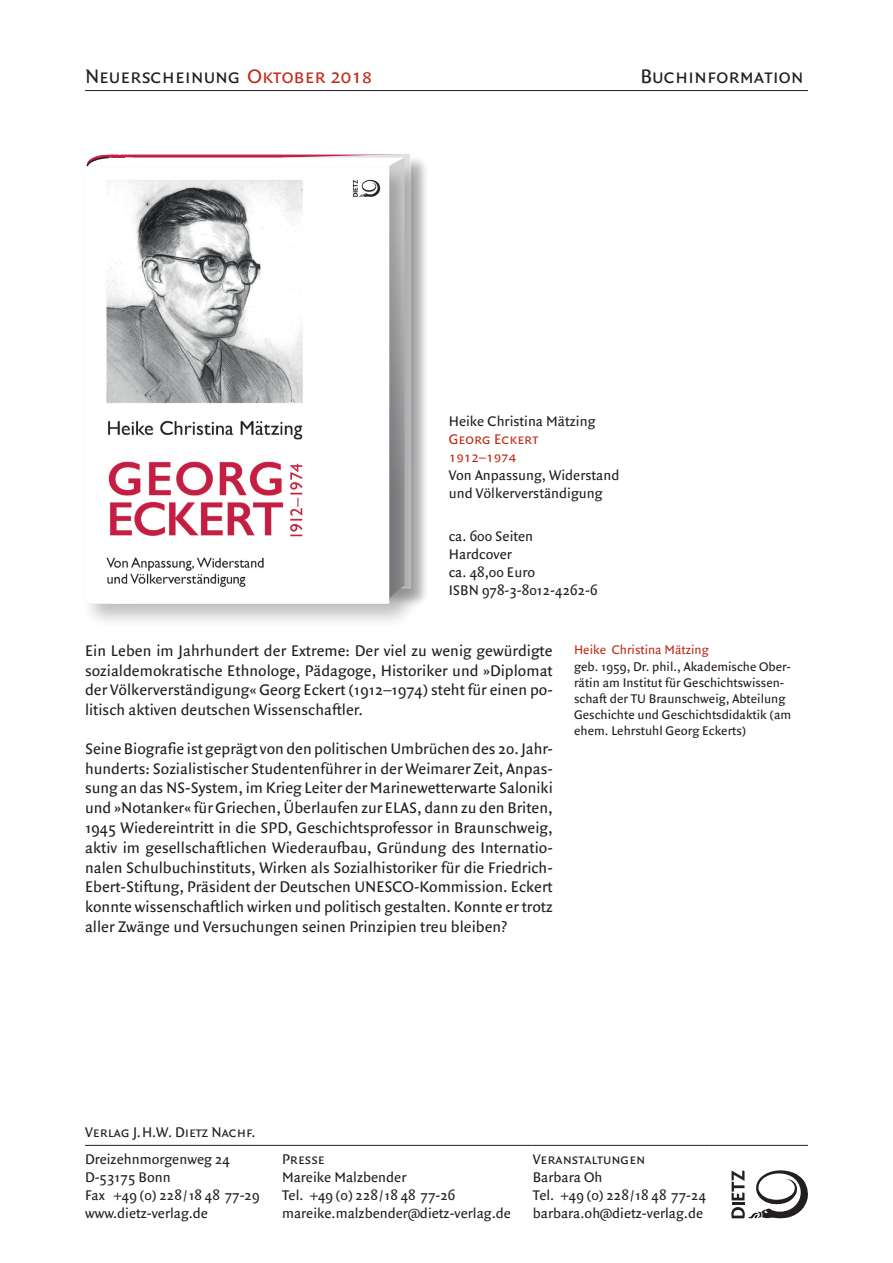
<style>
.page{position:relative;width:893px;height:1263px;background:#fff}
.page>*{position:absolute;margin:0;border:0;box-sizing:border-box;transform-origin:0 0}
.t1{font:21px "Quadraat Sans Small Caps";color:#231f20}
.t2{font:16.5px/19.8px "Quadraat Sans";color:#231f20;text-align:justify}
.t3{font:15px/18px "Quadraat Sans";color:#231f20}
.t4{font:15px "Quadraat Sans Small Caps";color:#231f20}
.t5{font:15px/18px "Quadraat Sans Small Caps";color:#c02d19}
.t6{font:13.5px/16.2px "Quadraat Sans";color:#231f20}
.t7{font:13.5px "Quadraat Sans";color:#c02d19}
.s1{color:#c02d19}
</style>
<div class="page">
<div style="left:384px;top:155px;width:45px;height:467px;background:#231f20;opacity:.28"></div>
<div style="left:81px;top:163px;width:333px;height:466px;background:#231f20;opacity:.28"></div>
<svg style="left:85px;top:154px;width:319px;height:446px"></svg>
<hr style="left:85px;top:90px;width:723px;height:1px;background:#231f20">
<hr style="left:85px;top:1145px;width:197px;height:1px;background:#231f20">
<hr style="left:282px;top:1145px;width:251px;height:1px;background:#231f20">
<hr style="left:533px;top:1145px;width:177px;height:1px;background:#231f20">
<hr style="left:710px;top:1145px;width:98px;height:1px;background:#231f20">
<svg style="left:731px;top:1170px;width:77px;height:48px"></svg>
<p class="t1" style="left:85px;top:64px;width:289px">Neuerscheinung <span class="s1">Oktober 2018</span></p>
<p class="t1" style="left:640px;top:64px;width:165px">Buchinformation</p>
<p class="t3" style="left:449px;top:412px;width:148px">Heike Christina Mätzing</p>
<p class="t5" style="left:449px;top:430px;width:91px">Georg Eckert<br>1912–1974</p>
<p class="t3" style="left:449px;top:466px;width:172px">Von Anpassung, Widerstand und Völkerverständigung</p>
<p class="t3" style="left:449px;top:528px;width:150px">ca. 600 Seiten<br>Hardcover<br>ca. 48,00 Euro<br>ISBN 978-3-8012-4262-6</p>
<p class="t2" style="left:85px;top:641px;width:469px">Ein Leben im Jahrhundert der Extreme: Der viel zu wenig gewürdigte sozialdemokratische Ethnologe, Pädagoge, Historiker und »Diplomat der Völkerverständigung« Georg Eckert (1912–1974) steht für einen po&shy;litisch aktiven deutschen Wissenschaftler.</p>
<p class="t2" style="left:85px;top:739px;width:469px">Seine Biografie ist geprägt von den politischen Umbrüchen des 20. Jahr&shy;hunderts: Sozialistischer Studentenführer in der Weimarer Zeit, Anpas&shy;sung an das NS-System, im Krieg Leiter der Marinewetterwarte Saloniki und »Notanker« für Griechen, Überlaufen zur ELAS, dann zu den Briten, 1945 Wiedereintritt in die SPD, Geschichtsprofessor in Braunschweig, aktiv im gesellschaftlichen Wiederaufbau, Gründung des Internatio&shy;nalen Schulbuchinstituts, Wirken als Sozialhistoriker für die Friedrich-Ebert-Stiftung, Präsident der Deutschen UNESCO-Kommission. Eckert konnte wissenschaftlich wirken und politisch gestalten. Konnte er trotz aller Zwänge und Versuchungen seinen Prinzipien treu bleiben?</p>
<p class="t7" style="left:574px;top:642px;width:136px">Heike Christina Mätzing</p>
<p class="t6" style="left:574px;top:658px;width:219px">geb. 1959, Dr. phil., Akademische Ober&shy;rätin am Institut für Geschichtswissen&shy;schaft der TU Braunschweig, Abteilung Geschichte und Geschichtsdidaktik (am ehem. Lehrstuhl Georg Eckerts)</p>
<p class="t4" style="left:85px;top:1123px;width:172px">Verlag J.H.W. Dietz Nachf.</p>
<p class="t3" style="left:85px;top:1151px;width:176px">Dreizehnmorgenweg 24<br>D-53175 Bonn<br>Fax +49 (0) 228/18 48 77-29 www.dietz-verlag.de</p>
<p class="t4" style="left:282px;top:1151px;width:44px">Presse</p>
<p class="t3" style="left:282px;top:1169px;width:230px">Mareike Malzbender<br>Tel. +49 (0) 228/18 48 77-26 mareike.malzbender@dietz-verlag.de</p>
<p class="t4" style="left:533px;top:1151px;width:114px">Veranstaltungen</p>
<p class="t3" style="left:533px;top:1169px;width:175px">Barbara Oh<br>Tel. +49 (0) 228/18 48 77-24 barbara.oh@dietz-verlag.de</p>
</div>
